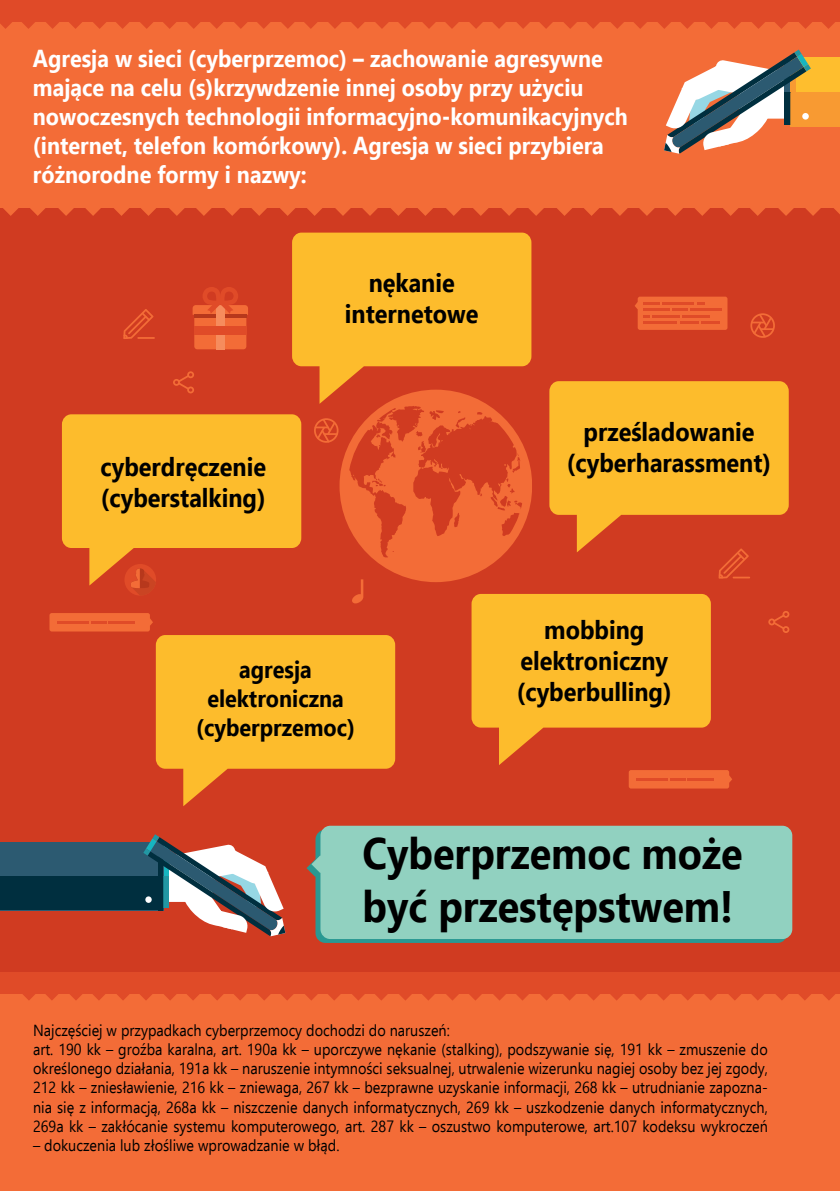
<style>
.page{position:relative;width:840px;height:1191px;background:#fff}
.page>*{position:absolute;margin:0;border:0;box-sizing:border-box;transform-origin:0 0}
.t1{font:700 44px/52.8px "Ebrima";color:#000;scale:.9 1}
.t2{font:700 26px/31.2px "Ebrima";color:#000;text-align:center;scale:.9 1}
.t3{font:700 24px/28.8px "Ebrima";color:#fff;scale:.9 1}
.t4{font:700 24px/28.8px "Ebrima";color:#000;text-align:center;scale:.9 1}
.t5{font:16px/19.2px "Ebrima";color:#000;scale:.9 1}
</style>
<div class="page">
<div style="left:0;top:0;width:839px;height:1191px;background:#f36c37"></div>
<svg style="left:0;top:22px;width:835px;height:7px"></svg>
<div style="left:0;top:0;width:839px;height:22px;background:#e04b28"></div>
<hr style="left:0;top:0;width:839px;height:1px;background:#f36c37">
<div style="left:789px;top:58px;width:50px;height:69px;background:#febe2e"></div>
<div style="left:795px;top:92px;width:44px;height:35px;background:#f89a32"></div>
<svg style="left:664px;top:50px;width:168px;height:104px"></svg>
<div style="left:0;top:193px;width:839px;height:785px;background:#d03b21"></div>
<svg style="left:0;top:207px;width:839px;height:9px"></svg>
<div style="left:0;top:193px;width:839px;height:14px;background:#f36c37"></div>
<svg style="left:314px;top:404px;width:218px;height:200px"></svg>
<svg style="left:635px;top:297px;width:92px;height:33px"></svg>
<hr style="left:652px;top:315px;width:27px;height:3px;background:#e04b28">
<hr style="left:681px;top:315px;width:27px;height:3px;background:#e04b28">
<hr style="left:643px;top:321px;width:34px;height:3px;background:#e04b28">
<hr style="left:679px;top:321px;width:18px;height:3px;background:#e04b28">
<hr style="left:700px;top:321px;width:18px;height:3px;background:#e04b28">
<svg style="left:750px;top:313px;width:25px;height:25px"></svg>
<svg style="left:49px;top:613px;width:104px;height:18px;background:#f06734"></svg>
<hr style="left:57px;top:621px;width:31px;height:2px;background:#e04b28">
<div style="left:124px;top:564px;width:32px;height:31px;background:#e04b28;border-radius:50%"></div>
<svg style="left:131px;top:585px;width:24px;height:10px"></svg>
<svg style="left:628px;top:770px;width:103px;height:18px;background:#f06735"></svg>
<hr style="left:635px;top:778px;width:32px;height:2px;background:#e04b28">
<svg style="left:192px;top:287px;width:56px;height:62px"></svg>
<svg style="left:123px;top:309px;width:32px;height:30px"></svg>
<svg style="left:173px;top:371px;width:21px;height:22px"></svg>
<svg style="left:718px;top:552px;width:31px;height:26px"></svg>
<svg style="left:768px;top:611px;width:21px;height:22px"></svg>
<svg style="left:17px;top:993px;width:822px;height:7px"></svg>
<div style="left:0;top:971px;width:839px;height:22px;background:#e04b28"></div>
<div style="left:0;top:842px;width:163px;height:68px;background:#2c5a71"></div>
<div style="left:0;top:876px;width:158px;height:34px;background:#002f3f"></div>
<svg style="left:122px;top:834px;width:163px;height:102px"></svg>
<div style="left:315px;top:829px;width:471px;height:114px;background:#2a9892;border-radius:10px"></div>
<div style="left:320px;top:825px;width:471px;height:114px;background:#91d1c0;border-radius:10px"></div>
<svg style="left:306px;top:855px;width:15px;height:22px"></svg>
<svg style="left:292px;top:233px;width:239px;height:171px;fill:#fdbc2c"></svg>
<svg style="left:549px;top:381px;width:239px;height:171px;fill:#fdbc2c"></svg>
<svg style="left:62px;top:414px;width:239px;height:171px;fill:#fdbc2c"></svg>
<svg style="left:471px;top:594px;width:239px;height:171px;fill:#fdbc2c"></svg>
<svg style="left:156px;top:635px;width:239px;height:171px;fill:#fdbc2c"></svg>
<p class="t3" style="left:33px;top:46px;width:662px">Agresja w sieci (cyberprzemoc) – zachowanie agresywne mające na celu (s)krzywdzenie innej osoby przy użyciu nowoczesnych technologii informacyjno-komunikacyjnych (internet, telefon komórkowy). Agresja w sieci przybiera różnorodne formy i nazwy:</p>
<h2 class="t2" style="left:100px;top:452px;width:185px;text-align:left">cyberdręczenie (cyberstalking)</h2>
<h2 class="t2" style="left:345px;top:268px;width:150px">nękanie internetowe</h2>
<h2 class="t2" style="left:566px;top:417px;width:228px">prześladowanie (cyberharassment)</h2>
<h3 class="t4" style="left:196px;top:657px;width:178px">agresja elektroniczna (cyberprzemoc)</h3>
<h2 class="t2" style="left:516px;top:615px;width:174px">mobbing elektroniczny (cyberbulling)</h2>
<h1 class="t1" style="left:362px;top:829px;width:423px">Cyberprzemoc może być przestępstwem!</h1>
<p class="t5" style="left:33px;top:1020px;width:817px">Najczęściej w przypadkach cyberprzemocy dochodzi do naruszeń:<br>art. 190 kk – groźba karalna, art. 190a kk – uporczywe nękanie (stalking), podszywanie się, 191 kk – zmuszenie do określonego działania, 191a kk – naruszenie intymności seksualnej, utrwalenie wizerunku nagiej osoby bez jej zgody, 212 kk – zniesławienie, 216 kk – zniewaga, 267 kk – bezprawne uzyskanie informacji, 268 kk – utrudnianie zapozna&shy;nia się z informacją, 268a kk – niszczenie danych informatycznych, 269 kk – uszkodzenie danych informatycznych, 269a kk – zakłócanie systemu komputerowego, art. 287 kk – oszustwo komputerowe, art.107 kodeksu wykroczeń</p>
<p class="t5" style="left:33px;top:1135px;width:342px">– dokuczenia lub złośliwe wprowadzanie w błąd.</p>
</div>
